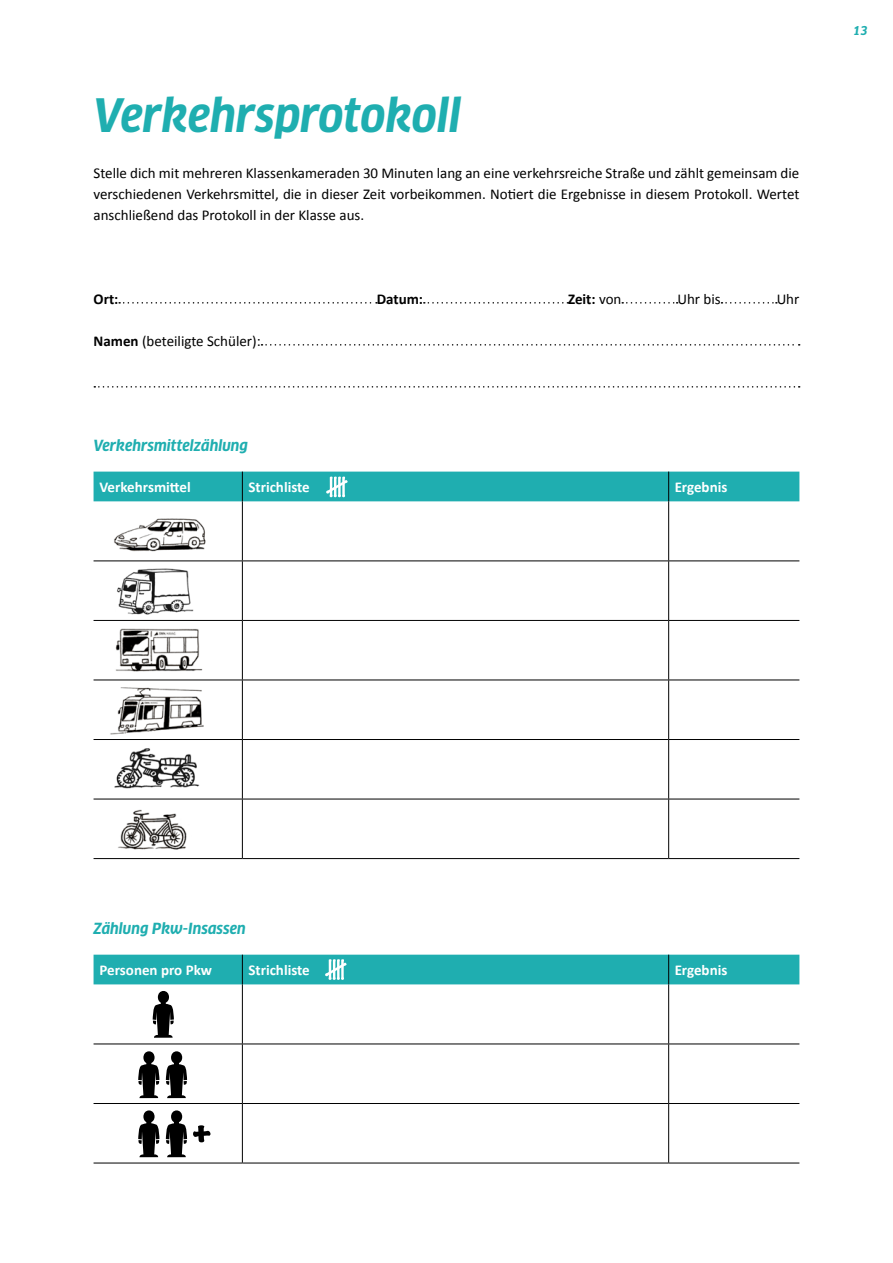
<style>
.page{position:relative;width:893px;height:1263px;background:#fff}
.page>*{position:absolute;margin:0;border:0;box-sizing:border-box;transform-origin:0 0}
.t1{font:italic 700 45px "Clan OT Narr";color:#1faeb0}
.t2{font:15px/21px "Calibri";color:#000;text-align:justify}
.t3{font:700 15px "Calibri";color:#fff}
.t4{font:italic 700 15px "Clan OT Narr";color:#1faeb0}
.t5{font:700 15px "Calibri";color:#000}
.t6{font:italic 700 12px "Clan OT Narr";color:#1faeb0}
.s1{font-weight:400}
.s2{font-weight:700}
</style>
<div class="page">
<img style="left:107px;top:748px;width:100px;height:51px">
<img style="left:118px;top:809px;width:69px;height:41px">
<img style="left:114px;top:518px;width:92px;height:34px">
<img style="left:115px;top:628px;width:88px;height:44px">
<img style="left:110px;top:687px;width:94px;height:48px">
<img style="left:111px;top:561px;width:91px;height:59px">
<svg style="left:119px;top:302px;width:258px;height:2px"></svg>
<svg style="left:424px;top:302px;width:144px;height:2px"></svg>
<svg style="left:622px;top:302px;width:56px;height:2px"></svg>
<svg style="left:721px;top:302px;width:56px;height:2px"></svg>
<svg style="left:261px;top:344px;width:539px;height:2px"></svg>
<svg style="left:94px;top:386px;width:706px;height:2px"></svg>
<hr style="left:242px;top:501px;width:1px;height:59px;background:#000">
<hr style="left:668px;top:501px;width:1px;height:59px;background:#000">
<hr style="left:94px;top:560px;width:148px;height:1px;background:#000">
<hr style="left:242px;top:560px;width:427px;height:1px;background:#000">
<hr style="left:242px;top:561px;width:1px;height:59px;background:#000">
<hr style="left:669px;top:560px;width:130px;height:1px;background:#000">
<hr style="left:668px;top:561px;width:1px;height:59px;background:#000">
<hr style="left:94px;top:620px;width:148px;height:1px;background:#000">
<hr style="left:242px;top:620px;width:427px;height:1px;background:#000">
<hr style="left:242px;top:621px;width:1px;height:59px;background:#000">
<hr style="left:669px;top:620px;width:130px;height:1px;background:#000">
<hr style="left:668px;top:621px;width:1px;height:59px;background:#000">
<hr style="left:94px;top:680px;width:148px;height:1px;background:#000">
<hr style="left:242px;top:680px;width:427px;height:1px;background:#000">
<hr style="left:242px;top:680px;width:1px;height:59px;background:#000">
<hr style="left:669px;top:680px;width:130px;height:1px;background:#000">
<hr style="left:668px;top:680px;width:1px;height:59px;background:#000">
<hr style="left:94px;top:739px;width:148px;height:1px;background:#000">
<hr style="left:242px;top:739px;width:427px;height:1px;background:#000">
<hr style="left:242px;top:740px;width:1px;height:59px;background:#000">
<hr style="left:669px;top:739px;width:130px;height:1px;background:#000">
<hr style="left:668px;top:740px;width:1px;height:59px;background:#000">
<hr style="left:94px;top:799px;width:148px;height:1px;background:#000">
<hr style="left:242px;top:799px;width:427px;height:1px;background:#000">
<hr style="left:242px;top:799px;width:1px;height:59px;background:#000">
<hr style="left:669px;top:799px;width:130px;height:1px;background:#000">
<hr style="left:668px;top:799px;width:1px;height:59px;background:#000">
<hr style="left:94px;top:858px;width:148px;height:1px;background:#000">
<hr style="left:242px;top:858px;width:427px;height:1px;background:#000">
<hr style="left:669px;top:858px;width:130px;height:1px;background:#000">
<hr style="left:242px;top:984px;width:1px;height:59px;background:#000">
<hr style="left:668px;top:984px;width:1px;height:59px;background:#000">
<hr style="left:94px;top:1043px;width:148px;height:1px;background:#000">
<hr style="left:242px;top:1043px;width:427px;height:1px;background:#000">
<hr style="left:242px;top:1044px;width:1px;height:59px;background:#000">
<hr style="left:669px;top:1043px;width:130px;height:1px;background:#000">
<hr style="left:668px;top:1044px;width:1px;height:59px;background:#000">
<hr style="left:94px;top:1103px;width:148px;height:1px;background:#000">
<hr style="left:242px;top:1103px;width:427px;height:1px;background:#000">
<hr style="left:242px;top:1104px;width:1px;height:59px;background:#000">
<hr style="left:669px;top:1103px;width:130px;height:1px;background:#000">
<hr style="left:668px;top:1104px;width:1px;height:59px;background:#000">
<hr style="left:94px;top:1163px;width:148px;height:1px;background:#000">
<hr style="left:242px;top:1163px;width:427px;height:1px;background:#000">
<hr style="left:669px;top:1163px;width:130px;height:1px;background:#000">
<div style="left:94px;top:472px;width:705px;height:29px;background:#1faeb0"></div>
<svg style="left:153px;top:991px;width:21px;height:47px"></svg>
<svg style="left:138px;top:1051px;width:21px;height:47px"></svg>
<svg style="left:166px;top:1051px;width:21px;height:47px"></svg>
<svg style="left:138px;top:1110px;width:21px;height:47px"></svg>
<svg style="left:166px;top:1110px;width:21px;height:47px"></svg>
<svg style="left:193px;top:1125px;width:18px;height:17px"></svg>
<div style="left:94px;top:955px;width:705px;height:29px;background:#1faeb0"></div>
<h1 class="t1" style="left:94px;top:90px;width:369px">Verkehrsprotokoll</h1>
<p class="t2" style="left:94px;top:162px;width:707px">Stelle dich mit mehreren Klassenkameraden 30 Minuten lang an eine verkehrsreiche Straße und zählt gemeinsam die verschiedenen Verkehrsmittel, die in dieser Zeit vorbeikommen. Notiert die Ergebnisse in diesem Protokoll. Wertet anschließend das Protokoll in der Klasse aus.</p>
<p class="t5" style="left:94px;top:289px;width:26px">Ort:</p>
<p class="t5" style="left:377px;top:289px;width:48px">Datum:</p>
<p class="t5" style="left:568px;top:289px;width:55px">Zeit: <span class="s1">von</span></p>
<p class="t2" style="left:677px;top:288px;width:45px">Uhr bis</p>
<p class="t2" style="left:777px;top:288px;width:24px">Uhr</p>
<p class="t2" style="left:94px;top:330px;width:169px"><span class="s2">Namen</span> (beteiligte Schüler):</p>
<p class="t4" style="left:94px;top:436px;width:156px">Verkehrsmittelzählung</p>
<p class="t3" style="left:100px;top:478px;width:93px">Verkehrsmittel</p>
<p class="t3" style="left:248px;top:478px;width:63px">Strichliste</p>
<p class="t3" style="left:675px;top:478px;width:54px">Ergebnis</p>
<p class="t6" style="left:853px;top:24px;width:16px">13</p>
<p class="t4" style="left:94px;top:919px;width:154px">Zählung Pkw-Insassen</p>
<p class="t3" style="left:100px;top:961px;width:114px">Personen pro Pkw</p>
<p class="t3" style="left:248px;top:961px;width:63px">Strichliste</p>
<p class="t3" style="left:675px;top:961px;width:54px">Ergebnis</p>
</div>
